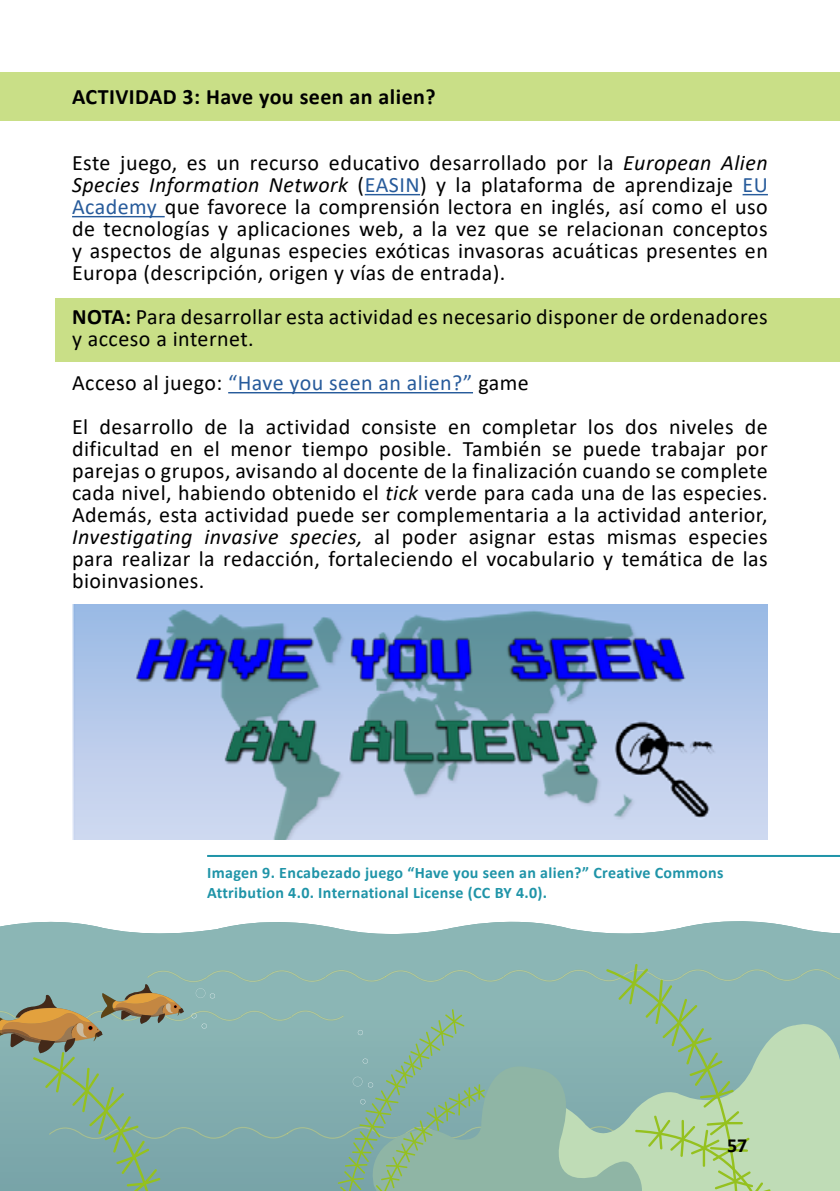
<style>
.page{position:relative;width:840px;height:1191px;background:#fff}
.page>*{position:absolute;margin:0;border:0;box-sizing:border-box;transform-origin:0 0}
.t1{font:22px/22px "Calibri";letter-spacing:.02em;color:#000;text-align:justify}
.t2{font:700 22px "Calibri";letter-spacing:.02em;color:#000}
.t3{font:700 20px "Calibri";color:#000}
.t4{font:700 16px/19.2px "Calibri";letter-spacing:.02em;color:#1f94a8}
.s1{font-style:italic}
.s2{color:#275b9b}
.s3{font-weight:700}
</style>
<div class="page">
<svg style="left:48px;top:921px;width:791px;height:40px;fill:#8bb6b5"></svg>
<svg style="left:0;top:922px;width:680px;height:42px"></svg>
<svg style="left:0;top:964px;width:839px;height:227px"></svg>
<div style="left:55px;top:298px;width:784px;height:63px;background:#c9df87"></div>
<div style="left:0;top:72px;width:839px;height:48px;background:#c9df87"></div>
<img style="left:72px;top:604px;width:695px;height:235px">
<hr style="left:207px;top:855px;width:632px;height:2px;background:#1f94a8">
<hr style="left:364px;top:194px;width:56px;height:1px;background:#275b9b">
<svg style="left:742px;top:194px;width:25px;height:1px"></svg>
<hr style="left:72px;top:216px;width:93px;height:1px;background:#275b9b">
<hr style="left:228px;top:392px;width:245px;height:1px;background:#275b9b">
<p class="t2" style="left:72px;top:81px;width:365px">ACTIVIDAD 3: Have you seen an alien?</p>
<p class="t1" style="left:72px;top:151px;width:697px">Este juego, es un recurso educativo desarrollado por la <span class="s1">European Alien Species Information Network</span> (<span class="s2">EASIN</span>) y la plataforma de aprendizaje <span class="s2">EU Academy</span> que favorece la comprensión lectora en inglés, así como el uso de tecnologías y aplicaciones web, a la vez que se relacionan conceptos y aspectos de algunas especies exóticas invasoras acuáticas presentes en Europa (descripción, origen y vías de entrada).</p>
<p class="t1" style="left:72px;top:305px;width:696px"><span class="s3">NOTA:</span> Para desarrollar esta actividad es necesario disponer de ordenadores y acceso a internet.</p>
<p class="t1" style="left:72px;top:360px;width:696px;line-height:44px">Acceso al juego: <span class="s2">“Have you seen an alien?”</span> game<br>El desarrollo de la actividad consiste en completar los dos niveles de</p>
<p class="t1" style="left:72px;top:437px;width:697px">dificultad en el menor tiempo posible. También se puede trabajar por parejas o grupos, avisando al docente de la finalización cuando se complete cada nivel, habiendo obtenido el <span class="s1">tick</span> verde para cada una de las especies.<br>Además, esta actividad puede ser complementaria a la actividad anterior, <span class="s1">Investigating invasive species,</span> al poder asignar estas mismas especies para realizar la redacción, fortaleciendo el vocabulario y temática de las bioinvasiones.</p>
<p class="t4" style="left:207px;top:863px;width:517px">Imagen 9. Encabezado juego “Have you seen an alien?” Creative Commons<br>Attribution 4.0. International License (CC BY 4.0).</p>
<p class="t3" style="left:726px;top:1131px;width:22px">57</p>
</div>
